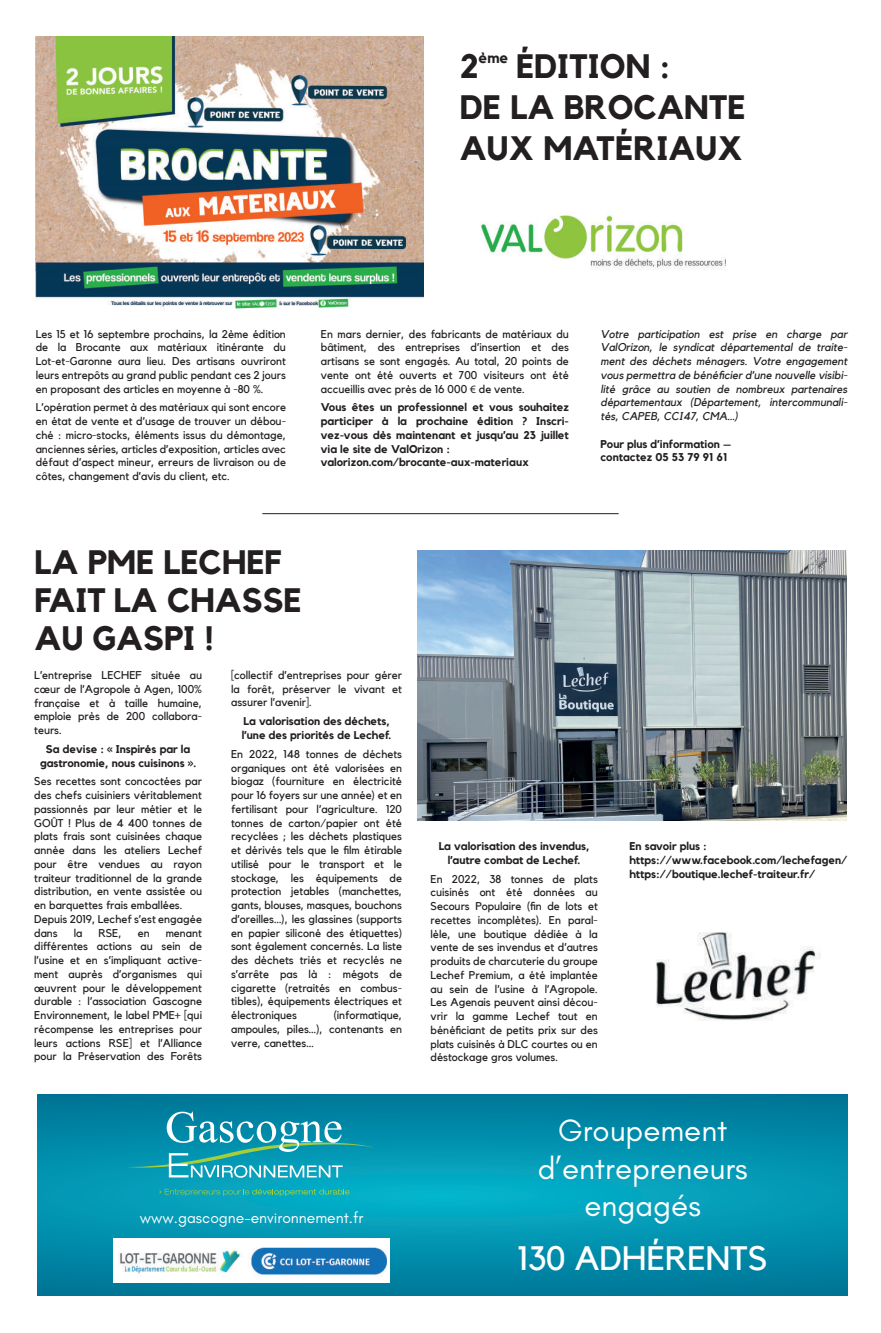
<style>
.page{position:relative;width:881px;height:1333px;background:#fff}
.page>*{position:absolute;margin:0;border:0;box-sizing:border-box;transform-origin:0 0}
.t1{font:700 33.75px/40.5px "Kollektif";color:#231f20}
.t2{font:33.75px "Kollektif";color:#fff}
.t3{font:31.25px/37.5px "Glacial Indifference";color:#fff;text-align:center}
.t4{font:15.62px "Glacial Indifference";color:#fff}
.t5{font:700 15px "Kollektif";color:#231f20}
.t6{font:11.25px/13.8px "Kollektif";color:#231f20;text-align:justify}
.t7{font:700 11.25px/13.8px "Kollektif";color:#231f20}
.t8{font:italic 11.25px/13.8px "Kollektif";color:#231f20;text-align:justify}
.s1{font-family:"Myriad Pro"}
</style>
<div class="page">
<img style="left:656px;top:932px;width:164px;height:89px">
<svg style="left:37px;top:1094px;width:810px;height:201px;background:#0290ad"></svg>
<svg style="left:127px;top:1111px;width:249px;height:66px;background:#29a0b4"></svg>
<svg style="left:159px;top:1188px;width:190px;height:7px"></svg>
<img style="left:481px;top:215px;width:245px;height:55px">
<img style="left:113px;top:1238px;width:277px;height:44px">
<img style="left:35px;top:36px;width:389px;height:274px">
<hr style="left:262px;top:513px;width:356px;height:1px;background:#231f20">
<img style="left:417px;top:550px;width:429px;height:270px">
<h1 class="t1" style="left:460px;top:46px;width:287px">2 ÉDITION :<br>DE LA BROCANTE<br>AUX MATÉRIAUX</h1>
<h3 class="t5" style="left:478px;top:49px;width:32px">ème</h3>
<p class="t6" style="left:36px;top:327px;width:252px">Les 15 et 16 septembre prochains, la 2ème édition de la Brocante aux matériaux itinérante du Lot-et-Garonne aura lieu. Des artisans ouvriront leurs entrepôts au grand public pendant ces 2 jours en proposant des articles en moyenne à -80 %.</p>
<p class="t6" style="left:36px;top:400px;width:252px">L’opération permet à des matériaux qui sont encore en état de vente et d’usage de trouver un débou&shy;ché : micro-stocks, éléments issus du démontage, anciennes séries, articles d’exposition, articles avec défaut d’aspect mineur, erreurs de livraison ou de côtes, changement d’avis du client, etc.</p>
<p class="t6" style="left:321px;top:327px;width:249px">En mars dernier, des fabricants de matériaux du bâtiment, des entreprises d’insertion et des artisans se sont engagés. Au total, 20 points de vente ont été ouverts et 700 visiteurs ont été accueillis avec près de 16 000 <span class="s1">€</span> de vente.</p>
<p class="t7" style="left:321px;top:400px;width:249px">Vous êtes un professionnel et vous souhaitez participer à la prochaine édition ? Inscri&shy;vez-vous dès maintenant et jusqu’au 23 juillet via le site de ValOrizon : valorizon.com/brocante-aux-materiaux</p>
<h1 class="t1" style="left:35px;top:543px;width:268px;line-height:37.5px">LA PME LECHEF<br>FAIT LA CHASSE<br>AU GASPI !</h1>
<p class="t8" style="left:600px;top:327px;width:248px">Votre participation est prise en charge par ValOrizon, le syndicat départemental de traite&shy;ment des déchets ménagers. Votre engagement vous permettra de bénéficier d’une nouvelle visibi&shy;lité grâce au soutien de nombreux partenaires départementaux (Département, intercommunali&shy;tés, CAPEB, CCI47, CMA…)</p>
<p class="t7" style="left:600px;top:437px;width:132px">Pour plus d’information – contactez 05 53 79 91 61</p>
<p class="t6" style="left:34px;top:668px;width:169px">L’entreprise LECHEF située au cœur de l’Agropole à Agen, 100% française et à taille humaine, emploie près de 200 collabora&shy;teurs.</p>
<p class="t7" style="left:40px;top:742px;width:158px;text-align:center">Sa devise : « Inspirés par la gastronomie, nous cuisinons ».</p>
<p class="t6" style="left:34px;top:774px;width:169px;text-align:left">Ses recettes sont concoctées par des chefs cuisiniers véritablement passionnés par leur métier et le<br>GOÛT ! Plus de 4 400 tonnes de plats frais sont cuisinées chaque année dans les ateliers Lechef pour être vendues au rayon traiteur traditionnel de la grande distribution, en vente assistée ou en barquettes frais emballées.<br>Depuis 2019, Lechef s’est engagée dans</p>
<p class="t6" style="left:74px;top:925px;width:10px">la</p>
<p class="t6" style="left:98px;top:925px;width:25px">RSE,</p>
<p class="t6" style="left:138px;top:925px;width:13px">en</p>
<p class="t6" style="left:34px;top:925px;width:169px;text-indent:131px">menant différentes actions au sein de l’usine et en s’impliquant active&shy;ment auprès d’organismes qui œuvrent pour le développement durable : l’association Gascogne Environnement, le label PME+ [qui récompense les entreprises pour leurs actions RSE] et l’Alliance pour la Préservation des Forêts</p>
<p class="t6" style="left:231px;top:668px;width:172px">[collectif d’entreprises pour gérer la forêt, préserver le vivant et assurer l’avenir].</p>
<p class="t7" style="left:242px;top:714px;width:151px">La valorisation des déchets, l’une des priorités de Lechef.</p>
<p class="t6" style="left:231px;top:747px;width:172px">En 2022, 148 tonnes de déchets organiques ont été valorisées en biogaz (fourniture en électricité pour 16 foyers sur une année) et en fertilisant pour l’agriculture. 120 tonnes de carton/papier ont été recyclées ; les déchets plastiques et dérivés tels que le film étirable utilisé pour le transport et le stockage, les équipements de protection jetables (manchettes, gants, blouses, masques, bouchons d’oreilles…), les glassines (supports en papier siliconé des étiquettes) sont également concernés. La liste des déchets triés et recyclés ne s’arrête pas là : mégots de cigarette (retraités en combus&shy;tibles), équipements électriques et électroniques</p>
<p class="t6" style="left:231px;top:1008px;width:172px;text-indent:102px">(informatique, ampoules, piles…), contenants en verre, canettes…</p>
<h3 class="t4" style="left:140px;top:1208px;width:225px">www.gascogne-environnement.fr</h3>
<p class="t7" style="left:438px;top:839px;width:152px;text-align:center">La valorisation des invendus, l’autre combat de Lechef.</p>
<p class="t6" style="left:430px;top:871px;width:169px">En 2022, 38 tonnes de plats cuisinés ont été données au Secours Populaire (fin de lots et recettes incomplètes). En paral&shy;lèle, une boutique dédiée à la vente de ses invendus et d’autres produits de charcuterie du groupe Lechef Premium, a été implantée au sein de l’usine à l’Agropole.<br>Les Agenais peuvent ainsi décou&shy;vrir la gamme Lechef tout en bénéficiant de petits prix sur des plats cuisinés à DLC courtes ou en déstockage gros volumes.</p>
<p class="t7" style="left:629px;top:839px;width:219px">En savoir plus : https://www.facebook.com/lechefagen/ https://boutique.lechef-traiteur.fr/</p>
<h2 class="t3" style="left:538px;top:1112px;width:211px">Groupement d’entrepreneurs engagés</h2>
<h1 class="t2" style="left:518px;top:1238px;width:251px">130 ADHÉRENTS</h1>
</div>
